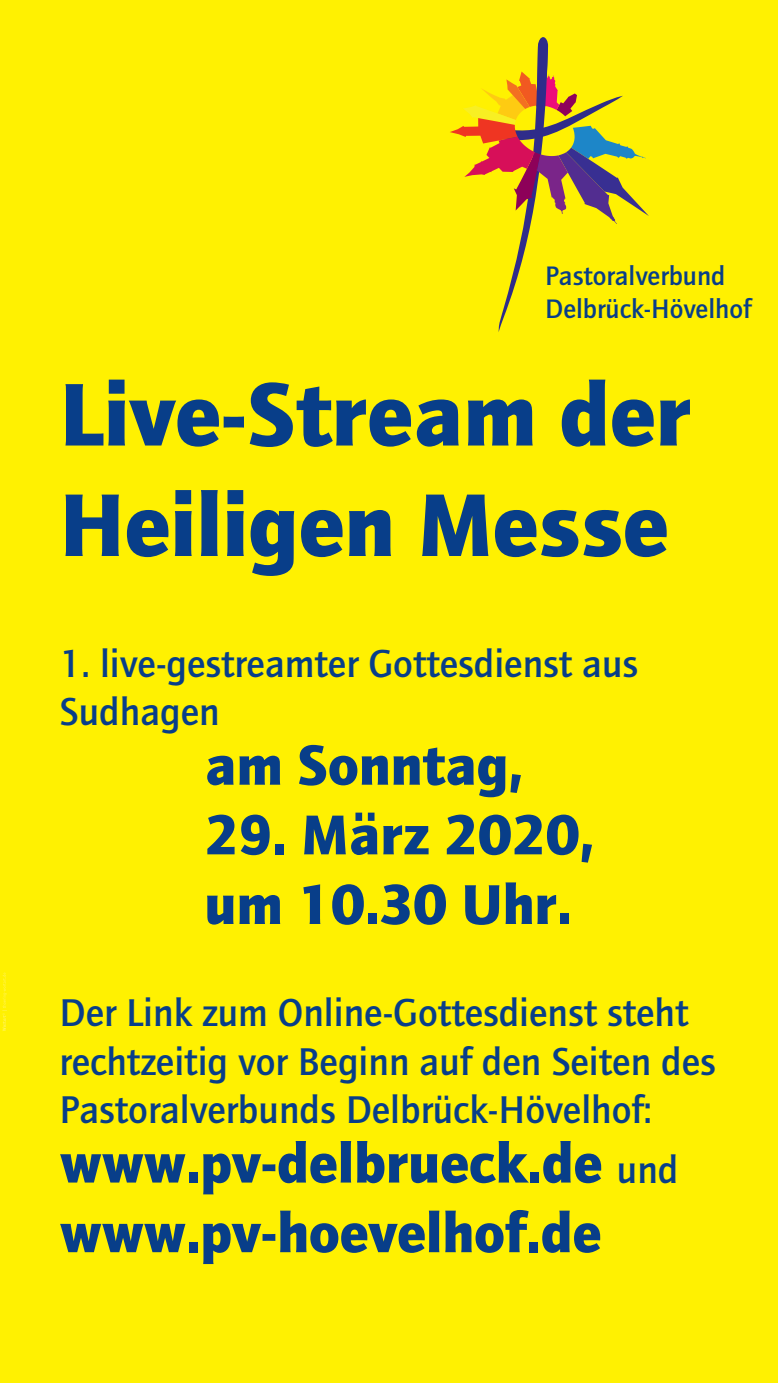
<style>
.page{position:relative;width:778px;height:1383px;background:#fff}
.page>*{position:absolute;margin:0;border:0;box-sizing:border-box;transform-origin:0 0}
.t1{font:800 92px/110.4px "Quay";color:#083e89}
.t2{font:800 58px/69.6px "Quay";color:#083e89}
.t3{font:700 40px/48px "Quay";color:#083e89}
.t4{font:700 27.6px/33.2px "Quay";color:#083e89}
.s1{font-weight:700;font-size:40px}
</style>
<div class="page">
<div style="left:0;top:0;width:778px;height:1382px;background:#fff101"></div>
<svg style="left:2px;top:993px;width:5px;height:37px"></svg>
<svg style="left:450px;top:37px;width:199px;height:295px"></svg>
<p class="t4" style="left:545px;top:259px;width:208px">Pastoralverbund<br>Delbrück-Hövelhof</p>
<h1 class="t1" style="left:60px;top:359px;width:633px">Live-Stream der<br>Heiligen Messe</h1>
<p class="t3" style="left:60px;top:639px;width:580px">1. live-gestreamter Gottesdienst aus<br>Sudhagen</p>
<h2 class="t2" style="left:205px;top:730px;width:320px">am Sonntag,</h2>
<h2 class="t2" style="left:205px;top:800px;width:391px">29. März 2020, um 10.30 Uhr.</h2>
<p class="t3" style="left:60px;top:989px;width:657px">Der Link zum Online-Gottesdienst steht rechtzeitig vor Beginn auf den Seiten des<br>Pastoralverbunds Delbrück-Hövelhof:</p>
<h2 class="t2" style="left:60px;top:1128px;width:620px">www.pv-delbrueck.de <span class="s1">und </span>www.pv-hoevelhof.de</h2>
</div>
